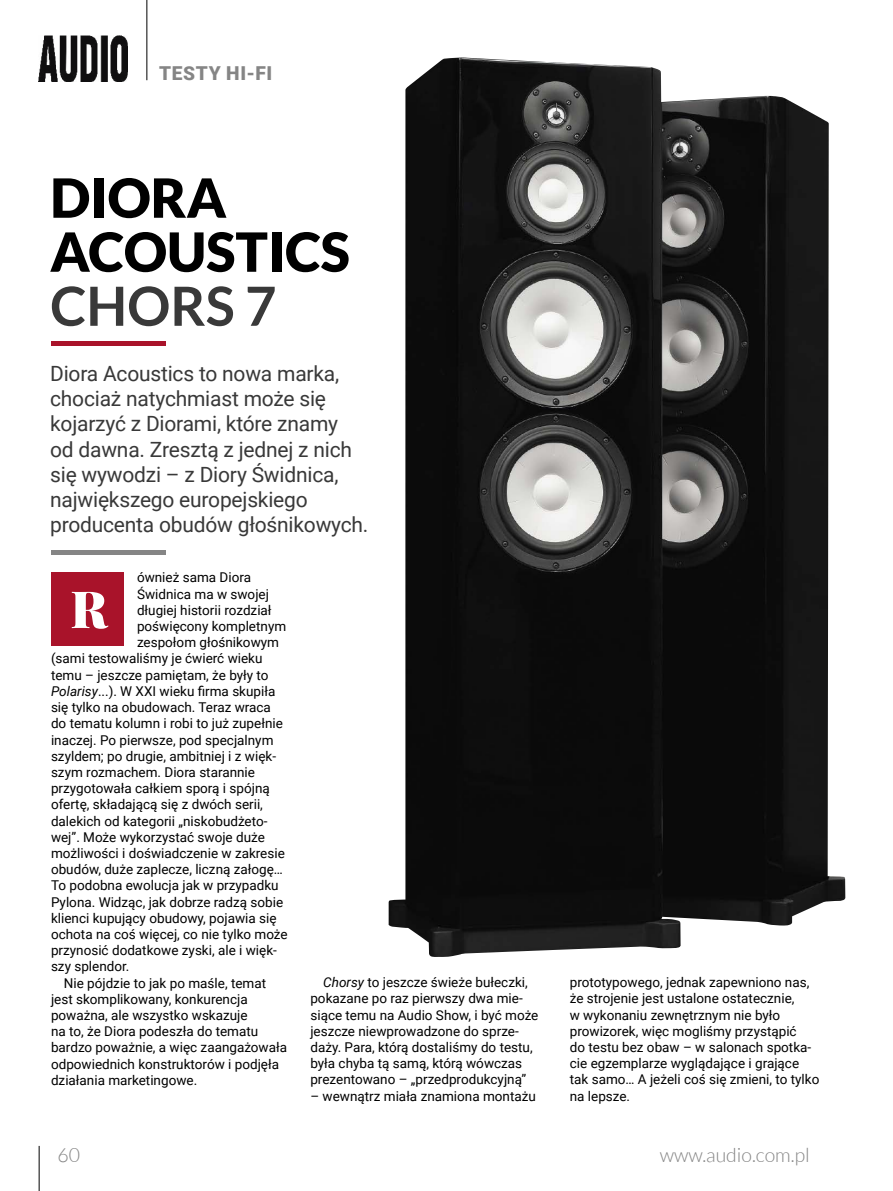
<style>
.page{position:relative;width:893px;height:1191px;background:#fff}
.page>*{position:absolute;margin:0;border:0;box-sizing:border-box;transform-origin:0 0}
.t1{font:900 54px/54px "Lato";color:#000}
.t2{font:700 54px "Lato";color:#393939}
.t3{font:900 51.15px "Playfair Display";color:#fff}
.t4{font:21px/25.2px "Roboto";letter-spacing:-.01em;color:#393939}
.t5{font:300 19.5px "Lato";color:#858585}
.t6{font:900 19.2px "Roboto";letter-spacing:.035em;color:#858585}
.t7{font:13.5px/16.2px "Roboto";color:#000}
.s1{font-style:italic}
</style>
<div class="page">
<hr style="left:39px;top:1145px;width:1px;height:46px;background:#000">
<hr style="left:147px;top:0;width:1px;height:80px;background:#000">
<img style="left:39px;top:35px;width:89px;height:46px">
<hr style="left:51px;top:341px;width:115px;height:4px;background:#a9132a">
<hr style="left:51px;top:551px;width:114px;height:4px;background:#858585">
<div style="left:51px;top:572px;width:73px;height:74px;background:#a9132a"></div>
<img style="left:388px;top:57px;width:457px;height:900px">
<h3 class="t6" style="left:159px;top:60px;width:115px">TESTY HI-FI</h3>
<h1 class="t1" style="left:50px;top:170px;width:301px">DIORA<br>ACOUSTICS</h1>
<h1 class="t2" style="left:50px;top:275px;width:228px">CHORS 7</h1>
<h3 class="t4" style="left:50px;top:360px;width:320px">Diora Acoustics to nowa marka, chociaż natychmiast może się kojarzyć z Diorami, które znamy<br>od dawna. Zresztą z jednej z nich się wywodzi – z Diory Świdnica, największego europejskiego producenta obudów głośnikowych.</h3>
<p class="t7" style="left:137px;top:569px;width:116px">ównież sama Diora</p>
<p class="t7" style="left:137px;top:585px;width:133px">Świdnica ma w swojej</p>
<p class="t7" style="left:137px;top:601px;width:136px">długiej historii rozdział</p>
<p class="t7" style="left:137px;top:617px;width:151px">poświęcony kompletnym</p>
<p class="t7" style="left:137px;top:634px;width:143px">zespołom głośnikowym</p>
<p class="t7" style="left:51px;top:650px;width:213px">(sami testowaliśmy je ćwierć wieku</p>
<p class="t7" style="left:51px;top:666px;width:219px">temu – jeszcze pamiętam, że były to</p>
<p class="t7" style="left:51px;top:682px;width:226px"><span class="s1">Polarisy</span>...). W XXI wieku firma skupiła</p>
<p class="t7" style="left:51px;top:698px;width:221px">się tylko na obudowach. Teraz wraca</p>
<p class="t7" style="left:51px;top:715px;width:233px">do tematu kolumn i robi to już zupełnie</p>
<p class="t7" style="left:51px;top:731px;width:224px">inaczej. Po pierwsze, pod specjalnym</p>
<p class="t7" style="left:51px;top:747px;width:227px">szyldem; po drugie, ambitniej i z więk-</p>
<p class="t7" style="left:51px;top:763px;width:206px">szym rozmachem. Diora starannie</p>
<p class="t7" style="left:51px;top:779px;width:220px">przygotowała całkiem sporą i spójną</p>
<p class="t7" style="left:51px;top:796px;width:213px">ofertę, składającą się z dwóch serii,</p>
<p class="t7" style="left:51px;top:812px;width:218px">dalekich od kategorii „niskobudżeto-</p>
<p class="t7" style="left:51px;top:828px;width:215px">wej”. Może wykorzystać swoje duże</p>
<p class="t7" style="left:51px;top:844px;width:235px">możliwości i doświadczenie w zakresie</p>
<p class="t7" style="left:51px;top:860px;width:233px">obudów, duże zaplecze, liczną załogę…</p>
<p class="t7" style="left:51px;top:877px;width:229px">To podobna ewolucja jak w przypadku</p>
<p class="t7" style="left:51px;top:893px;width:234px">Pylona. Widząc, jak dobrze radzą sobie</p>
<p class="t7" style="left:51px;top:909px;width:227px">klienci kupujący obudowy, pojawia się</p>
<p class="t7" style="left:51px;top:925px;width:238px">ochota na coś więcej, co nie tylko może</p>
<p class="t7" style="left:51px;top:941px;width:227px">przynosić dodatkowe zyski, ale i więk-</p>
<p class="t7" style="left:51px;top:958px;width:80px">szy splendor.</p>
<p class="t7" style="left:64px;top:974px;width:204px">Nie pójdzie to jak po maśle, temat</p>
<p class="t7" style="left:51px;top:990px;width:198px">jest skomplikowany, konkurencja</p>
<p class="t7" style="left:51px;top:1006px;width:198px">poważna, ale wszystko wskazuje</p>
<p class="t7" style="left:51px;top:1022px;width:209px">na to, że Diora podeszła do tematu</p>
<p class="t7" style="left:51px;top:1039px;width:238px">bardzo poważnie, a więc zaangażowała</p>
<p class="t7" style="left:51px;top:1055px;width:230px">odpowiednich konstruktorów i podjęła</p>
<p class="t7" style="left:51px;top:1071px;width:148px">działania marketingowe.</p>
<h2 class="t3" style="left:70px;top:568px;width:38px">R</h2>
<p class="t7" style="left:310px;top:973px;width:230px;text-indent:13px"><span class="s1">Chorsy</span> to jeszcze świeże bułeczki, pokazane po raz pierwszy dwa mie&shy;siące temu na Audio Show, i być może jeszcze niewprowadzone do sprze&shy;daży. Para, którą dostaliśmy do testu, była chyba tą samą, którą wówczas prezentowano – „przedprodukcyjną”</p>
<p class="t7" style="left:310px;top:1087px;width:227px">– wewnątrz miała znamiona montażu</p>
<p class="t7" style="left:570px;top:973px;width:251px">prototypowego, jednak zapewniono nas, że strojenie jest ustalone ostatecznie,<br>w wykonaniu zewnętrznym nie było prowizorek, więc mogliśmy przystąpić<br>do testu bez obaw – w salonach spotka&shy;cie egzemplarze wyglądające i grające tak samo… A jeżeli coś się zmieni, to tylko na lepsze.</p>
<h3 class="t5" style="left:57px;top:1144px;width:24px">60</h3>
<h3 class="t5" style="left:660px;top:1144px;width:151px">www.audio.com.pl</h3>
</div>
